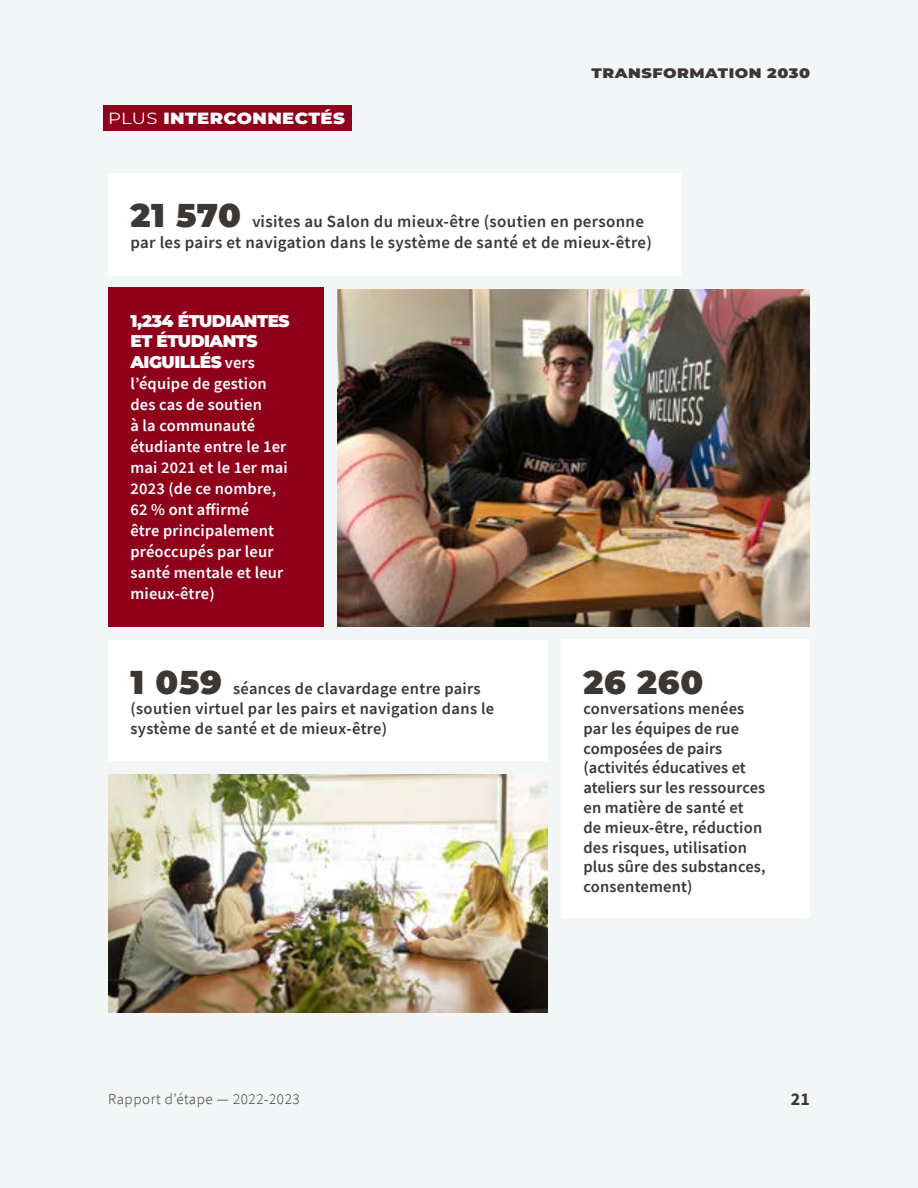
<style>
.page{position:relative;width:918px;height:1188px;background:#f2f6f7}
.page>*{position:absolute;margin:0;border:0;box-sizing:border-box;transform-origin:0 0}
.t1{font:900 33px "Montserrat";color:#3b3734}
.t2{font:18px "Source Sans Variable";color:#3b3734}
.t3{font:600 16.95px/20.4px "Source Sans Pro";letter-spacing:.02em;color:#3b3734}
.t4{font:900 16.95px/20.7px "Montserrat";letter-spacing:-.03em;color:#fff}
.t5{font:600 16.5px/19.8px "Source Sans Pro";letter-spacing:.01em;color:#3b3734}
.t6{font:600 16.5px/21px "Source Sans Pro";letter-spacing:.01em;color:#fff}
.t7{font:900 16.2px "Montserrat";letter-spacing:.02em;color:#fff;scale:1.11 1}
.t8{font:300 15px "Source Sans Pro";letter-spacing:.04em;color:#3b3734}
.t9{font:900 13.8px "Montserrat";letter-spacing:.03em;color:#3b3734;scale:1.15 1}
.s1{font-weight:400}
.s2{font-family:"Montserrat";font-weight:900;font-size:33px}
.s3{font-size:16.5px}
.s4{font-family:"Source Sans Pro";font-weight:600;font-size:16.5px}
</style>
<div class="page">
<div style="left:108px;top:640px;width:440px;height:120px;background:#fff"></div>
<div style="left:561px;top:640px;width:249px;height:278px;background:#fff"></div>
<div style="left:108px;top:173px;width:573px;height:102px;background:#fff"></div>
<div style="left:104px;top:105px;width:248px;height:26px;background:#8f001a"></div>
<div style="left:108px;top:288px;width:216px;height:339px;background:#8f001a"></div>
<img style="left:338px;top:290px;width:472px;height:337px">
<img style="left:108px;top:774px;width:440px;height:238px">
<p class="t7" style="left:108px;top:106px;width:215px"><span class="s1">PLUS</span> INTERCONNECTÉS</p>
<p class="t9" style="left:592px;top:63px;width:191px">TRANSFORMATION 2030</p>
<p class="t3" style="left:130px;top:211px;width:523px"><span class="s2">21 570</span> <span class="s3">v</span>isites au Salon du mieux-être (soutien en personne par les pairs et navigation dans le système de santé et de mieux-être)</p>
<p class="t4" style="left:130px;top:309px;width:161px">1,234 ÉTUDIANTES<br>ET ÉTUDIANTS<br>AIGUILLÉS <span class="s4">vers</span></p>
<p class="t6" style="left:130px;top:373px;width:159px">l’équipe de gestion des cas de soutien<br>à la communauté étudiante entre le 1er mai 2021 et le 1er mai<br>2023 (de ce nombre,<br>62 % ont affirmé<br>être principalement préoccupés par leur santé mentale et leur mieux-être)</p>
<p class="t5" style="left:130px;top:679px;width:365px"><span class="s2">1 059</span> séances de clavardage entre pairs (soutien virtuel par les pairs et navigation dans le système de santé et de mieux-être)</p>
<p class="t1" style="left:584px;top:658px;width:121px">26 260</p>
<p class="t5" style="left:584px;top:699px;width:184px">conversations menées par les équipes de rue composées de pairs (activités éducatives et ateliers sur les ressources en matière de santé et<br>de mieux-être, réduction des risques, utilisation plus sûre des substances, consentement)</p>
<p class="t8" style="left:108px;top:1090px;width:193px">Rapport d’étape — 2022-2023</p>
<p class="t2" style="left:791px;top:1089px;width:21px">21</p>
</div>
